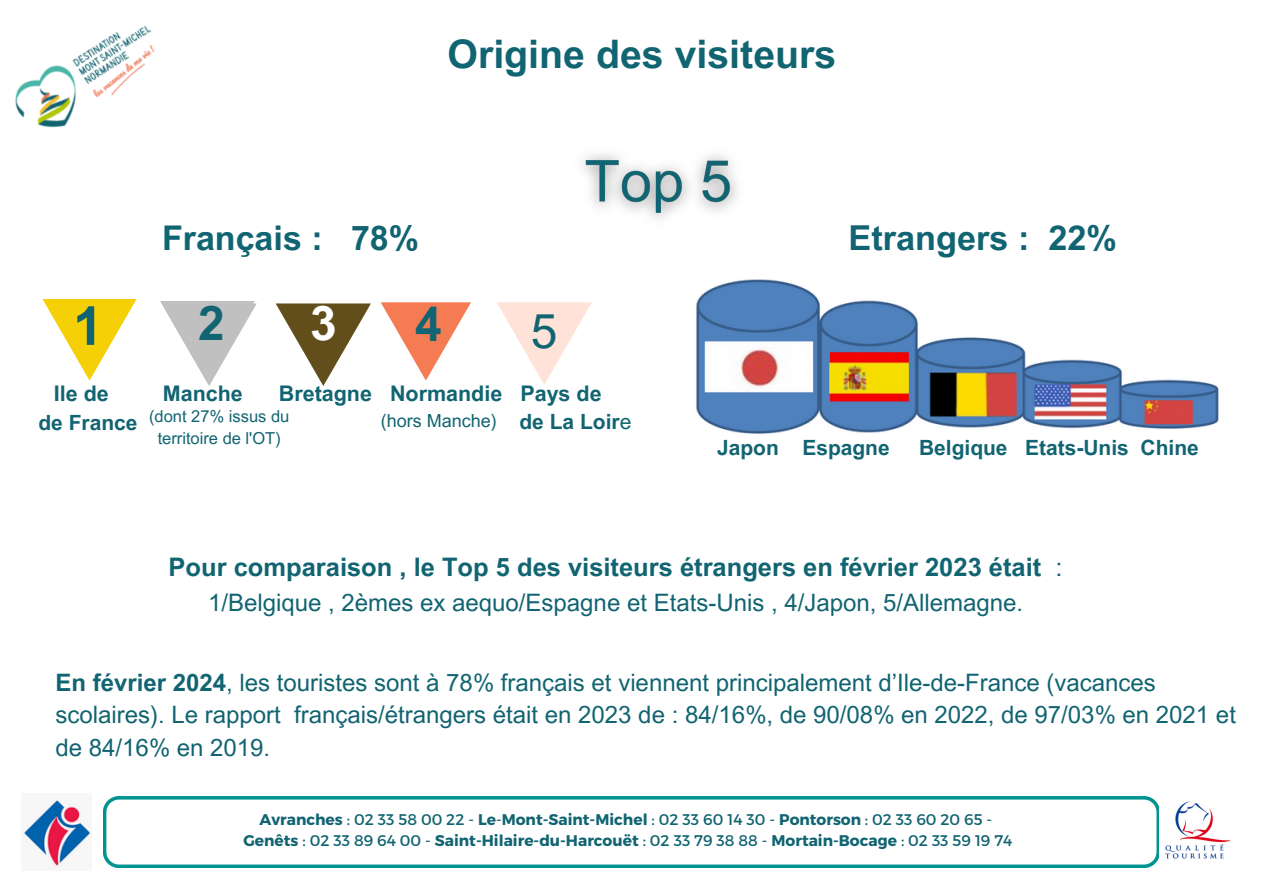
<style>
.page{position:relative;width:1263px;height:894px;background:#fff}
.page>*{position:absolute;margin:0;border:0;box-sizing:border-box;transform-origin:0 0}
.t1{font:700 53.7px "Arial MT Pro";color:#116471}
.t2{font:700 47.85px "Arial MT Pro";color:#116471}
.t3{font:700 47.85px "Arial MT Pro";color:#fff}
.t4{font:47.85px "Arial MT Pro";color:#116471}
.t5{font:700 39.3px "Arial MT Pro";color:#116471}
.t6{font:700 34.35px "Arial MT Pro";color:#116471}
.t7{font:700 34.05px "Arial MT Pro";color:#116471}
.t8{font:700 25.5px "Arial MT Pro";color:#116471}
.t9{font:24px/32.7px "Arial MT Pro";color:#116471}
.t10{font:700 21.6px "Arial MT Pro";color:#116471}
.t11{font:700 21px "Arial MT Pro";color:#116471}
.t12{font:18px "Arial MT Pro";color:#116471}
.t13{font:16.5px/22.5px "Arial MT Pro";color:#116471;text-align:center}
.t14{font:700 15.45px/21.3px "Montserrat";color:#116471;text-align:center}
.s1{font-weight:400}
.s2{font-weight:700}
</style>
<div class="page">
<img style="left:15px;top:25px;width:140px;height:103px">
<svg style="left:103px;top:796px;width:1056px;height:71px"></svg>
<img style="left:1165px;top:801px;width:66px;height:58px">
<svg style="left:42px;top:299px;width:95px;height:81px"></svg>
<svg style="left:160px;top:301px;width:97px;height:85px"></svg>
<svg style="left:381px;top:302px;width:90px;height:78px"></svg>
<svg style="left:497px;top:302px;width:95px;height:83px"></svg>
<svg style="left:276px;top:303px;width:95px;height:83px"></svg>
<img style="left:23px;top:798px;width:68px;height:68px">
<img style="left:696px;top:279px;width:523px;height:155px">
<img style="left:582px;top:154px;width:155px;height:65px">
<h3 class="t5" style="left:447px;top:40px;width:390px">Origine des visiteurs</h3>
<h1 class="t1" style="left:73px;top:306px;width:31px">1</h1>
<h3 class="t7" style="left:162px;top:225px;width:259px">Français : 78%</h3>
<h3 class="t6" style="left:848px;top:224px;width:270px">Etrangers : 22%</h3>
<h2 class="t2" style="left:198px;top:305px;width:28px">2</h2>
<h2 class="t3" style="left:310px;top:305px;width:28px">3</h2>
<h2 class="t2" style="left:415px;top:306px;width:28px">4</h2>
<h2 class="t4" style="left:531px;top:313px;width:28px">5</h2>
<p class="t10" style="left:54px;top:385px;width:57px">Ile de</p>
<p class="t10" style="left:163px;top:385px;width:82px">Manche</p>
<p class="t10" style="left:279px;top:385px;width:324px">Bretagne Normandie Pays de</p>
<p class="t13" style="left:149px;top:406px;width:142px">(dont 27% issus du territoire de l'OT)</p>
<p class="t11" style="left:38px;top:415px;width:101px">de France</p>
<p class="t11" style="left:519px;top:414px;width:113px">de La Loir<span class="s1">e</span></p>
<p class="t12" style="left:381px;top:414px;width:118px">(hors Manche)</p>
<p class="t11" style="left:717px;top:439px;width:174px">Japon Espagne</p>
<p class="t11" style="left:919px;top:439px;width:281px">Belgique Etats-Unis Chine</p>
<p class="t8" style="left:169px;top:557px;width:895px">Pour comparaison , le Top 5 des visiteurs étrangers en février 2023 était <span class="s1">:</span></p>
<p class="t9" style="left:208px;top:589px;width:816px">1/Belgique , 2èmes ex aequo/Espagne et Etats-Unis , 4/Japon, 5/Allemagne.</p>
<p class="t9" style="left:55px;top:668px;width:1182px"><span class="s2">En février 2024</span>, les touristes sont à 78% français et viennent principalement d’Ile-de-France (vacances scolaires). Le rapport français/étrangers était en 2023 de : 84/16%, de 90/08% en 2022, de 97/03% en 2021 et de 84/16% en 2019.</p>
<p class="t14" style="left:243px;top:807px;width:770px">Avranches <span class="s1">: 02 33 58 00 22 -</span> Le<span class="s1">-</span>Mont-Saint-Michel <span class="s1">: 02 33 60 14 30 -</span> Pontorson <span class="s1">: 02 33 60 20 65 -<br></span>Genêts <span class="s1">: 02 33 89 64 00 -</span> Saint-Hilaire-du-Harcouët <span class="s1">: 02 33 79 38 88 -</span> Mortain-Bocage <span class="s1">: 02 33 59 19 74</span></p>
</div>
